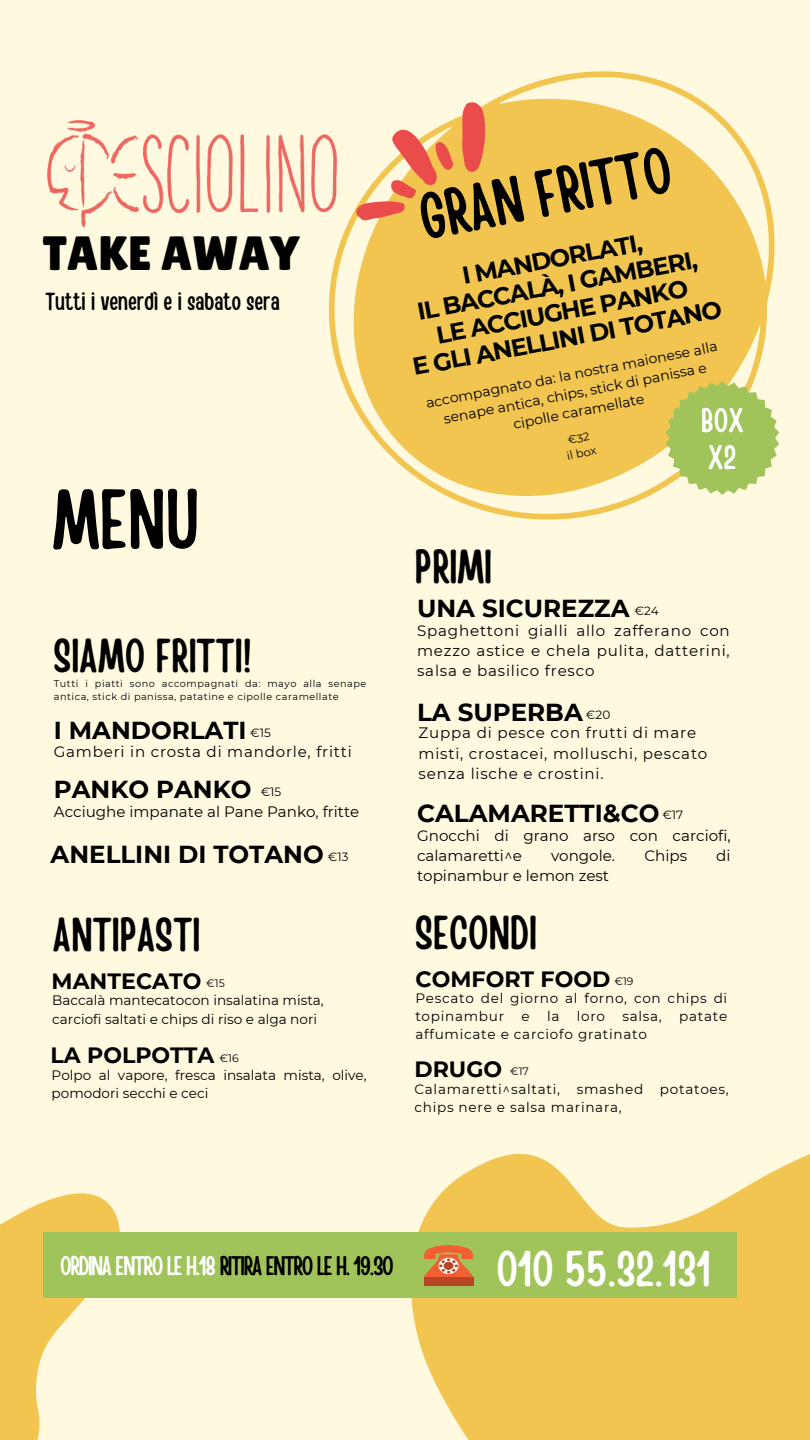
<style>
.page{position:relative;width:810px;height:1440px;background:#fff9e0}
.page>*{position:absolute;margin:0;border:0;box-sizing:border-box;transform-origin:0 0}
.t1{font:83.8px "Handy Casual Condensed";color:#000}
.t2{font:65.1px "Handy Casual Condensed";color:#000}
.t3{font:49.8px "Handy Casual Condensed";color:#fff}
.t4{font:48.1px "Lilita One";color:#000}
.t5{font:47.3px "Handy Casual Condensed";color:#000}
.t6{font:33.8px/37px "Handy Casual Condensed";color:#fff}
.t7{font:26.8px "Handy Casual Condensed";letter-spacing:-.05em;color:#000}
.t8{font:700 24.6px "Montserrat";color:#000}
.t9{font:24.6px "Handy Casual Condensed";color:#000}
.t10{font:700 24.5px "Montserrat";color:#000}
.t11{font:700 24.2px/26.7px "Montserrat";color:#000;text-align:center}
.t12{font:700 22.1px "Montserrat";color:#000}
.t13{font:15.1px/20.2px "Montserrat";letter-spacing:.05em;color:#000;text-align:justify}
.t14{font:15.1px/20.2px "Montserrat";color:#000}
.t15{font:14px/18.7px "Montserrat";color:#000;text-align:center}
.t16{font:13.6px/18.2px "Montserrat";letter-spacing:.05em;color:#000}
.t17{font:13.6px/18.2px "Montserrat";color:#000}
.t18{font:12px "Montserrat";color:#000}
.t19{font:11.3px "Montserrat";color:#000}
.t20{font:10.8px "Montserrat";color:#000}
.t21{font:9.7px/13px "Montserrat";letter-spacing:.05em;color:#000}
.s1{color:#fff}
</style>
<div class="page">
<svg style="left:0;top:1193px;width:214px;height:247px"></svg>
<svg style="left:256px;top:1154px;width:554px;height:286px;fill:#f1c550"></svg>
<div style="left:43px;top:1232px;width:694px;height:65px;background:#a1c45a"></div>
<svg style="left:329px;top:71px;width:446px;height:449px;fill:#f1c550"></svg>
<svg style="left:338px;top:75px;width:172px;height:181px"></svg>
<svg style="left:666px;top:381px;width:113px;height:114px"></svg>
<img style="left:47px;top:118px;width:292px;height:129px">
<div style="left:424px;top:1277px;width:49px;height:9px;background:#b84625"></div>
<svg style="left:424px;top:1245px;width:49px;height:32px"></svg>
<svg style="left:567px;top:432px;width:23px;height:12px"></svg>
<p class="t4" style="left:43px;top:226px;width:258px">TAKE AWAY</p>
<p class="t9" style="left:45px;top:286px;width:236px">Tutti i venerdì e i sabato sera</p>
<h2 class="t1" style="left:52px;top:465px;width:149px">MENU</h2>
<h5 class="t5" style="left:54px;top:625px;width:200px">SIAMO FRITTI!</h5>
<p class="t21" style="left:54px;top:677px;width:314px">Tutti i piatti sono accompagnati da: mayo alla senape antica, stick di panissa, patatine e cipolle caramellate</p>
<h3 class="t10" style="left:54px;top:715px;width:194px">I MANDORLATI</h3>
<p class="t18" style="left:250px;top:726px;width:22px">€15</p>
<p class="t13" style="left:54px;top:742px;width:299px">Gamberi in crosta di mandorle, fritti</p>
<h3 class="t10" style="left:54px;top:774px;width:199px">PANKO PANKO</h3>
<p class="t18" style="left:261px;top:785px;width:22px">€15</p>
<p class="t14" style="left:54px;top:801px;width:307px">Acciughe impanate al Pane Panko, fritte</p>
<p class="t10" style="left:51px;top:839px;width:275px">ANELLINI DI TOTANO</p>
<p class="t18" style="left:328px;top:849px;width:22px">€13</p>
<p class="t5" style="left:53px;top:904px;width:149px">ANTIPASTI</p>
<p class="t12" style="left:52px;top:968px;width:151px">MANTECATO</p>
<p class="t20" style="left:206px;top:977px;width:20px">€15</p>
<p class="t17" style="left:52px;top:991px;width:273px">Baccalà mantecatocon insalatina mista, carciofi saltati e chips di riso e alga nori</p>
<p class="t12" style="left:51px;top:1042px;width:165px">LA POLPOTTA</p>
<p class="t20" style="left:220px;top:1051px;width:21px">€16</p>
<p class="t17" style="left:52px;top:1066px;width:317px">Polpo al vapore, fresca insalata mista, olive, pomodori secchi e ceci</p>
<h5 class="t2" style="left:412px;top:176px;width:257px;rotate:-11deg">GRAN FRITTO</h5>
<p class="t11" style="left:395px;top:276px;width:316px;rotate:-11deg">I MANDORLATI,<br>IL BACCALÀ, I GAMBERI,<br>LE ACCIUGHE PANKO<br>E GLI ANELLINI DI TOTANO</p>
<h5 class="t15" style="left:424px;top:394px;width:298px;rotate:-11deg">accompagnato da: la nostra maionese alla senape antica, chips, stick di panissa e cipolle caramellate</h5>
<p class="t6" style="left:701px;top:400px;width:44px">BOX<br>X2</p>
<p class="t19" style="left:566px;top:449px;width:31px;rotate:-12deg">il box</p>
<p class="t5" style="left:415px;top:535px;width:79px">PRIMI</p>
<h1 class="t8" style="left:417px;top:594px;width:214px">UNA SICUREZZA</h1>
<p class="t18" style="left:635px;top:603px;width:26px">€24</p>
<h3 class="t13" style="left:417px;top:620px;width:314px">Spaghettoni gialli allo zafferano con mezzo astice e chela pulita, datterini, salsa e basilico fresco</h3>
<h3 class="t8" style="left:417px;top:697px;width:167px">LA SUPERBA</h3>
<p class="t18" style="left:586px;top:707px;width:26px">€20</p>
<p class="t13" style="left:419px;top:723px;width:290px;text-align:left">Zuppa di pesce con frutti di mare misti, crostacei, molluschi, pescato senza lische e crostini.</p>
<h3 class="t8" style="left:417px;top:799px;width:244px">CALAMARETTI&amp;CO</h3>
<h5 class="t18" style="left:662px;top:807px;width:23px">€17</h5>
<h4 class="t14" style="left:417px;top:826px;width:315px">Gnocchi di grano arso con carciofi, calamaretti^e</h4>
<h4 class="t14" style="left:551px;top:846px;width:66px">vongole.</h4>
<h4 class="t13" style="left:644px;top:846px;width:44px">Chips</h4>
<h4 class="t13" style="left:716px;top:846px;width:16px">di</h4>
<h4 class="t14" style="left:417px;top:866px;width:194px">topinambur e lemon zest</h4>
<p class="t5" style="left:415px;top:902px;width:123px">SECONDI</p>
<p class="t12" style="left:416px;top:966px;width:196px">COMFORT FOOD</p>
<p class="t20" style="left:614px;top:975px;width:21px">€19</p>
<p class="t16" style="left:415px;top:989px;width:313px">Pescato del giorno al forno, con chips di topinambur</p>
<p class="t16" style="left:522px;top:1007px;width:10px">e</p>
<p class="t16" style="left:547px;top:1007px;width:14px">la</p>
<p class="t16" style="left:577px;top:1007px;width:30px">loro</p>
<p class="t16" style="left:622px;top:1007px;width:41px">salsa,</p>
<p class="t16" style="left:679px;top:1007px;width:50px">patate</p>
<p class="t16" style="left:415px;top:1025px;width:233px">affumicate e carciofo gratinato</p>
<p class="t12" style="left:414px;top:1056px;width:89px">DRUGO</p>
<p class="t20" style="left:510px;top:1064px;width:20px">€17</p>
<h5 class="t16" style="left:414px;top:1080px;width:316px">Calamaretti^saltati, smashed potatoes, chips nere e salsa marinara,</h5>
<h5 class="t7" style="left:60px;top:1248px;width:335px"><span class="s1">ORDINA ENTRO LE H.18</span> RITIRA ENTRO LE H. 19.30</h5>
<p class="t3" style="left:496px;top:1236px;width:216px">010 55.32.131</p>
</div>
